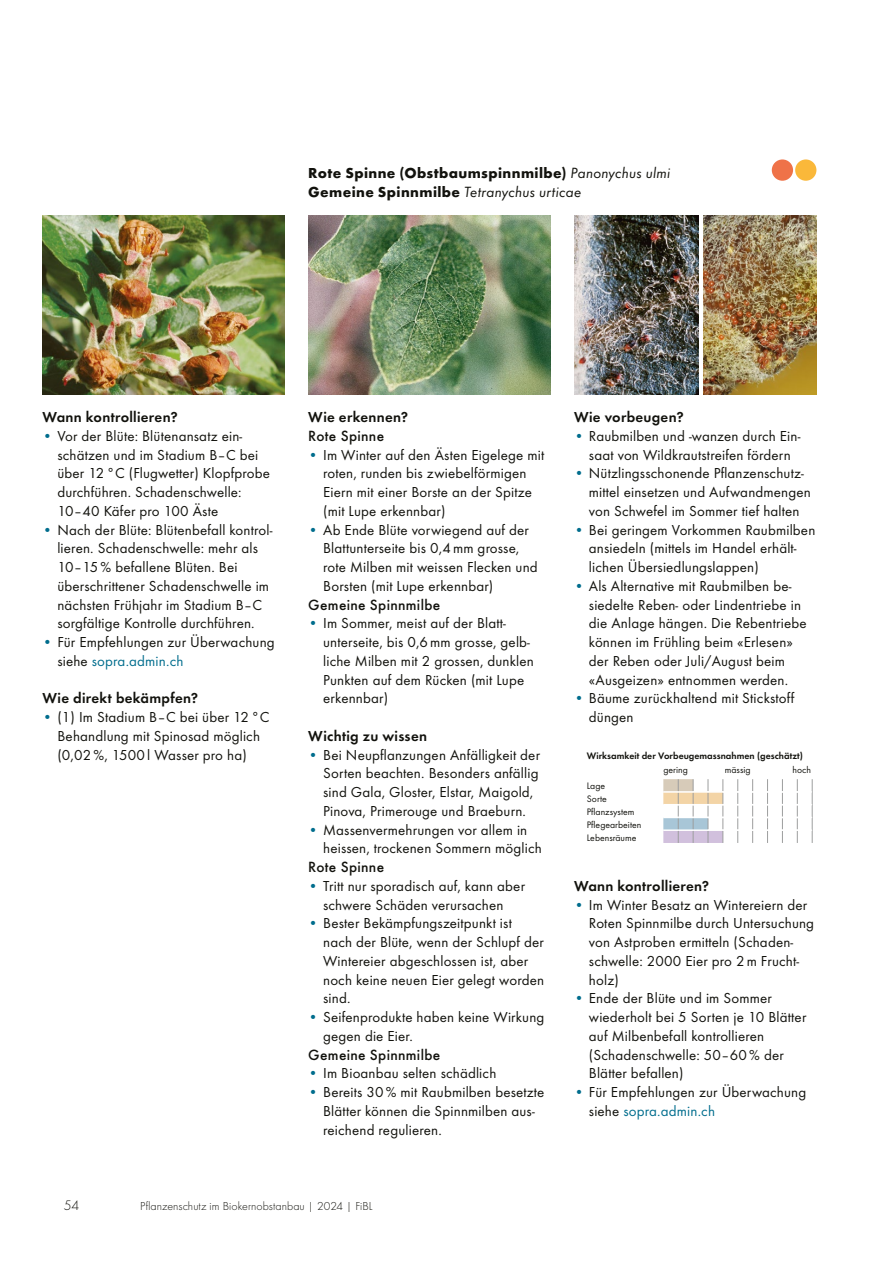
<style>
.page{position:relative;width:893px;height:1263px;background:#fff}
.page>*{position:absolute;margin:0;border:0;box-sizing:border-box;transform-origin:0 0}
.t1{font:500 15.3px "Function Pro";letter-spacing:.02em;color:#12120d}
.t2{font:italic 15.3px "Function Pro";letter-spacing:.015em;color:#12120d}
.t3{font:15px/18.8px "Function Pro";letter-spacing:.01em;color:#12120d}
.t4{font:600 15px "Function Pro";letter-spacing:.02em;color:#12120d}
.t5{font:700 15px "Function Pro";letter-spacing:.025em;color:#12120d}
.t6{font:300 14.25px "Function Pro";color:#12120d}
.t7{font:300 12px "Function Pro";letter-spacing:.005em;color:#12120d}
.t8{font:9.75px/12.9px "Function Pro";color:#12120d}
.t9{font:600 9.75px "Function Pro";color:#12120d}
.s1{font-weight:400;font-style:italic;font-size:15.3px}
.s2{font-weight:700;font-style:normal;font-size:15px}
.s3{color:#006d8d}
</style>
<div class="page">
<svg style="left:663px;top:779px;width:150px;height:64px"></svg>
<img style="left:43px;top:216px;width:242px;height:178px">
<img style="left:574px;top:216px;width:124px;height:178px">
<img style="left:703px;top:216px;width:113px;height:178px">
<img style="left:308px;top:216px;width:243px;height:178px">
<div style="left:795px;top:159px;width:21px;height:22px;background:#fab83a;border-radius:50%"></div>
<div style="left:772px;top:159px;width:21px;height:22px;background:#ef7248;border-radius:50%"></div>
<p class="t5" style="left:308px;top:164px;width:364px">Rote Spinne (Obstbaumspinnmilbe) <span class="s1">Panonychus ulmi</span></p>
<p class="t2" style="left:308px;top:183px;width:274px"><span class="s2">Gemeine Spinnmilbe</span> Tetranychus urticae</p>
<p class="t4" style="left:43px;top:408px;width:137px">Wann kontrollieren?</p>
<p class="t3" style="left:57px;top:426px;width:214px;text-indent:-15px"><span class="s3">•</span> Vor der Blüte: Blütenansatz ein&shy;schätzen und im Stadium B–C bei über 12 °C (Flugwetter) Klopfprobe durchführen. Schadenschwelle:<br>10–40 Käfer pro 100 Äste</p>
<p class="t3" style="left:57px;top:520px;width:216px;text-indent:-15px"><span class="s3">•</span> Nach der Blüte: Blütenbefall kontrol&shy;lieren. Schadenschwelle: mehr als 10–15 % befallene Blüten. Bei überschrittener Schadenschwelle im nächsten Frühjahr im Stadium B–C sorgfältige Kontrolle durchführen.</p>
<p class="t3" style="left:57px;top:633px;width:219px;text-indent:-15px"><span class="s3">•</span> Für Empfehlungen zur Überwachung siehe <span class="s3">sopra.admin.ch</span></p>
<p class="t4" style="left:43px;top:689px;width:157px">Wie direkt bekämpfen?</p>
<p class="t3" style="left:43px;top:708px;width:229px;text-align:center"><span class="s3">•</span> (1) Im Stadium B–C bei über 12 °C<br>Behandlung mit Spinosad möglich (0,02 %, 1500 l Wasser pro ha)</p>
<p class="t4" style="left:308px;top:408px;width:101px">Wie erkennen?</p>
<p class="t1" style="left:308px;top:426px;width:77px">Rote Spinne</p>
<p class="t3" style="left:323px;top:445px;width:223px;text-indent:-15px"><span class="s3">•</span> Im Winter auf den Ästen Eigelege mit roten, runden bis zwiebelförmigen<br>Eiern mit einer Borste an der Spitze (mit Lupe erkennbar)</p>
<p class="t3" style="left:323px;top:520px;width:216px;text-indent:-15px"><span class="s3">•</span> Ab Ende Blüte vorwiegend auf der Blattunterseite bis 0,4mm grosse, rote Milben mit weissen Flecken und Borsten (mit Lupe erkennbar)</p>
<p class="t1" style="left:308px;top:595px;width:134px">Gemeine Spinnmilbe</p>
<p class="t3" style="left:323px;top:614px;width:212px;text-indent:-15px"><span class="s3">•</span> Im Sommer, meist auf der Blatt&shy;unterseite, bis 0,6mm grosse, gelb&shy;liche Milben mit 2 grossen, dunklen<br>Punkten auf dem Rücken (mit Lupe erkennbar)</p>
<p class="t4" style="left:308px;top:727px;width:120px">Wichtig zu wissen</p>
<p class="t3" style="left:323px;top:745px;width:218px;text-indent:-15px"><span class="s3">•</span> Bei Neupflanzungen Anfälligkeit der Sorten beachten. Besonders anfällig sind Gala, Gloster, Elstar, Maigold, Pinova, Primerouge und Braeburn.</p>
<p class="t3" style="left:323px;top:820px;width:220px;text-indent:-15px"><span class="s3">•</span> Massenvermehrungen vor allem in heissen, trockenen Sommern möglich</p>
<p class="t1" style="left:308px;top:858px;width:77px">Rote Spinne</p>
<p class="t3" style="left:308px;top:876px;width:218px;text-align:center"><span class="s3">•</span> Tritt nur sporadisch auf, kann aber schwere Schäden verursachen</p>
<p class="t3" style="left:323px;top:914px;width:222px;text-indent:-15px"><span class="s3">•</span> Bester Bekämpfungszeitpunkt ist nach der Blüte, wenn der Schlupf der<br>Wintereier abgeschlossen ist, aber noch keine neuen Eier gelegt worden sind.</p>
<p class="t3" style="left:323px;top:1008px;width:223px;text-indent:-15px"><span class="s3">•</span> Seifenprodukte haben keine Wirkung gegen die Eier.</p>
<p class="t1" style="left:308px;top:1045px;width:134px">Gemeine Spinnmilbe</p>
<p class="t3" style="left:308px;top:1064px;width:190px"><span class="s3">•</span> Im Bioanbau selten schädlich</p>
<p class="t3" style="left:323px;top:1083px;width:223px;text-indent:-15px"><span class="s3">•</span> Bereits 30 % mit Raubmilben besetzte<br>Blätter können die Spinnmilben aus&shy;reichend regulieren.</p>
<p class="t4" style="left:574px;top:408px;width:111px">Wie vorbeugen?</p>
<p class="t3" style="left:574px;top:426px;width:228px;text-align:center"><span class="s3">•</span> Raubmilben und -wanzen durch Ein&shy;saat von Wildkrautstreifen fördern</p>
<p class="t3" style="left:589px;top:464px;width:223px;text-indent:-15px"><span class="s3">•</span> Nützlingsschonende Pflanzenschutz&shy;mittel einsetzen und Aufwandmengen von Schwefel im Sommer tief halten</p>
<p class="t3" style="left:589px;top:520px;width:228px;text-indent:-15px"><span class="s3">•</span> Bei geringem Vorkommen Raubmilben ansiedeln (mittels im Handel erhält&shy;lichen Übersiedlungslappen)</p>
<p class="t3" style="left:589px;top:576px;width:219px;text-indent:-15px"><span class="s3">•</span> Als Alternative mit Raubmilben be&shy;siedelte Reben- oder Lindentriebe in die Anlage hängen. Die Rebentriebe können im Frühling beim «Erlesen» der Reben oder Juli/August beim «Ausgeizen» entnommen werden.</p>
<p class="t3" style="left:589px;top:689px;width:207px;text-indent:-15px"><span class="s3">•</span> Bäume zurückhaltend mit Stickstoff düngen</p>
<p class="t9" style="left:587px;top:750px;width:217px">Wirksamkeit der Vorbeugemassnahmen (geschätzt)</p>
<p class="t8" style="left:663px;top:763px;width:26px">gering</p>
<p class="t8" style="left:725px;top:763px;width:27px">mässig</p>
<p class="t8" style="left:793px;top:763px;width:20px">hoch</p>
<p class="t8" style="left:587px;top:779px;width:56px">Lage<br>Sorte<br>Pflanzsystem<br>Pflegearbeiten<br>Lebensräume</p>
<p class="t4" style="left:574px;top:877px;width:137px">Wann kontrollieren?</p>
<p class="t3" style="left:589px;top:895px;width:227px;text-indent:-15px"><span class="s3">•</span> Im Winter Besatz an Wintereiern der<br>Roten Spinnmilbe durch Untersuchung von Astproben ermitteln (Schaden&shy;schwelle: 2000 Eier pro 2m Frucht&shy;holz)</p>
<p class="t3" style="left:589px;top:989px;width:219px;text-indent:-15px"><span class="s3">•</span> Ende der Blüte und im Sommer wiederholt bei 5 Sorten je 10 Blätter auf Milbenbefall kontrollieren (Schadenschwelle: 50–60 % der<br>Blätter befallen)</p>
<p class="t3" style="left:589px;top:1083px;width:219px;text-indent:-15px"><span class="s3">•</span> Für Empfehlungen zur Überwachung siehe <span class="s3">sopra.admin.ch</span></p>
<p class="t6" style="left:64px;top:1197px;width:17px">54</p>
<p class="t7" style="left:140px;top:1199px;width:234px">Pflanzenschutz im Biokernobstanbau | 2024 | FiBL</p>
</div>
